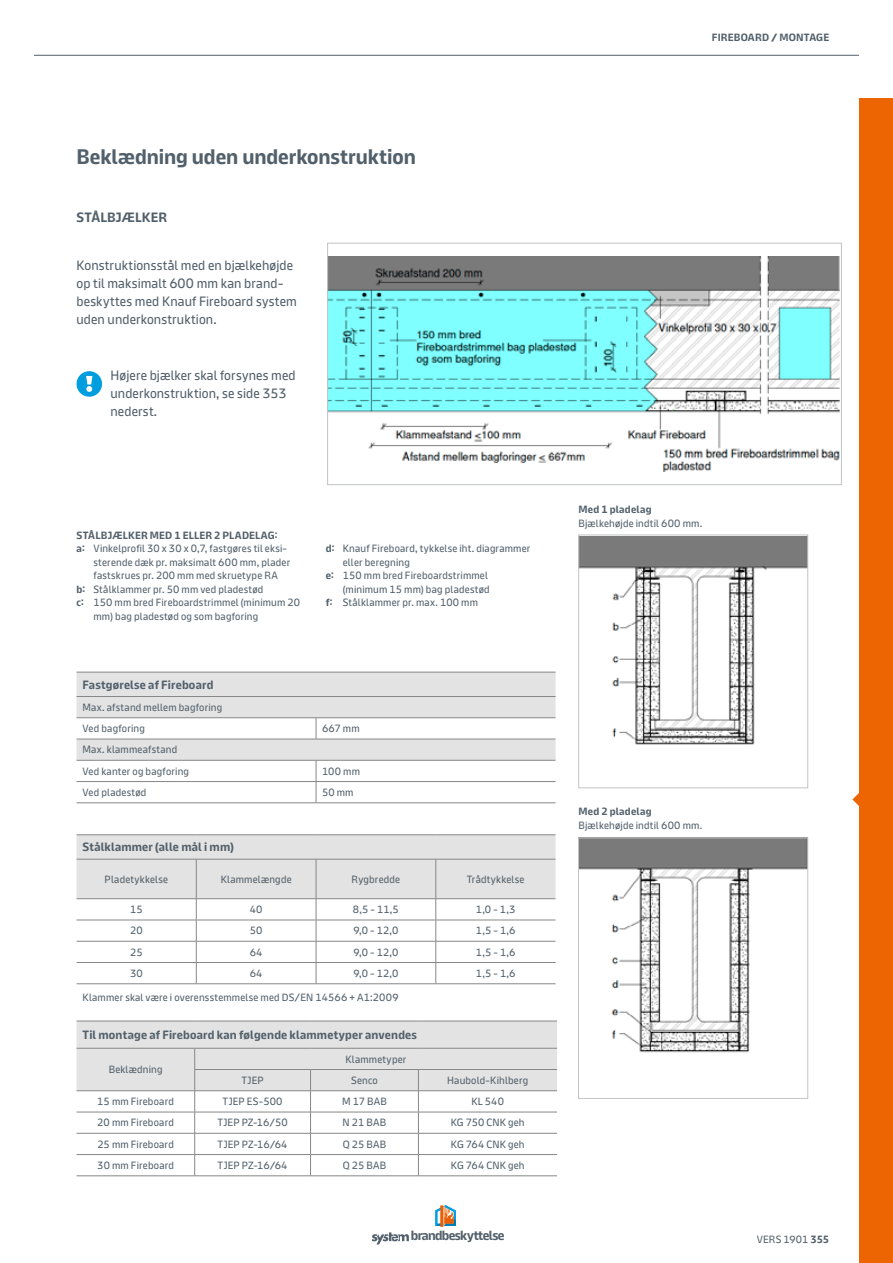
<style>
.page{position:relative;width:893px;height:1263px;background:#fff}
.page>*{position:absolute;margin:0;border:0;box-sizing:border-box;transform-origin:0 0}
.t1{font:700 21px "Knauf";letter-spacing:-.005em;color:#52606b}
.t2{font:13.5px/18px "Knauf";letter-spacing:.01em;color:#52606b}
.t3{font:700 13.5px "Knauf";letter-spacing:.01em;color:#52606b}
.t4{font:700 13.35px "Knauf";letter-spacing:-.05em;color:#52606b}
.t5{font:700 12px "Knauf";letter-spacing:.015em;color:#52606b}
.t6{font:10.5px/21.3px "Knauf";letter-spacing:.02em;color:#52606b}
.t7{font:700 10.5px "Knauf";letter-spacing:.02em;color:#52606b}
.s1{font-weight:700}
</style>
<div class="page">
<svg style="left:372px;top:1232px;width:37px;height:12px"></svg>
<svg style="left:435px;top:1205px;width:21px;height:22px"></svg>
<hr style="left:34px;top:55px;width:825px;height:1px;background:#52606b">
<div style="left:859px;top:98px;width:34px;height:1165px;background:#ec6502"></div>
<svg style="left:852px;top:793px;width:7px;height:13px"></svg>
<svg style="left:77px;top:371px;width:25px;height:26px"></svg>
<img style="left:329px;top:256px;width:511px;height:216px">
<div style="left:327px;top:243px;width:515px;height:242px;border:1px solid #c1c4c6"></div>
<svg style="left:77px;top:672px;width:479px;height:130px"></svg>
<hr style="left:77px;top:802px;width:239px;height:1px;background:#878786">
<hr style="left:316px;top:802px;width:240px;height:1px;background:#878786">
<img style="left:580px;top:537px;width:226px;height:208px">
<div style="left:578px;top:535px;width:230px;height:253px;border:1px solid #c1c4c6"></div>
<img style="left:580px;top:840px;width:226px;height:213px">
<div style="left:578px;top:838px;width:230px;height:260px;border:1px solid #c1c4c6"></div>
<svg style="left:77px;top:1021px;width:480px;height:154px"></svg>
<hr style="left:77px;top:1175px;width:118px;height:1px;background:#878786">
<hr style="left:195px;top:1175px;width:116px;height:1px;background:#878786">
<hr style="left:311px;top:1175px;width:107px;height:1px;background:#878786">
<hr style="left:418px;top:1175px;width:139px;height:1px;background:#878786">
<hr style="left:77px;top:834px;width:119px;height:1px;background:#878786">
<hr style="left:196px;top:834px;width:120px;height:1px;background:#878786">
<hr style="left:316px;top:834px;width:120px;height:1px;background:#878786">
<hr style="left:436px;top:834px;width:120px;height:1px;background:#878786">
<svg style="left:77px;top:835px;width:479px;height:148px"></svg>
<hr style="left:77px;top:983px;width:119px;height:1px;background:#878786">
<hr style="left:196px;top:983px;width:120px;height:1px;background:#878786">
<hr style="left:316px;top:983px;width:120px;height:1px;background:#878786">
<hr style="left:436px;top:983px;width:120px;height:1px;background:#878786">
<h1 class="t1" style="left:77px;top:145px;width:341px">Beklædning uden underkonstruktion</h1>
<p class="t3" style="left:77px;top:210px;width:92px">STÅLBJÆLKER</p>
<p class="t2" style="left:77px;top:256px;width:222px">Konstruktionsstål med en bjælkehøjde op til maksimalt 600 mm kan brand&shy;beskyttes med Knauf Fireboard system uden underkonstruktion.</p>
<p class="t2" style="left:111px;top:367px;width:187px">Højere bjælker skal forsynes med underkonstruktion, se side 353 nederst.</p>
<p class="t7" style="left:77px;top:529px;width:203px">STÅLBJÆLKER MED 1 ELLER 2 PLADELAG:</p>
<p class="t6" style="left:77px;top:538px;width:212px"><span class="s1">a:</span> Vinkelprofil 30 x 30 x 0,7, fastgøres til eksi-</p>
<p class="t6" style="left:94px;top:551px;width:198px">sterende dæk pr. maksimalt 600 mm, plader</p>
<p class="t6" style="left:94px;top:565px;width:186px">fastskrues pr. 200 mm med skruetype RA</p>
<p class="t6" style="left:77px;top:578px;width:188px"><span class="s1">b:</span> Stålklammer pr. 50 mm ved pladestød</p>
<p class="t6" style="left:77px;top:592px;width:225px"><span class="s1">c:</span> 150 mm bred Fireboardstrimmel (minimum 20</p>
<p class="t6" style="left:94px;top:605px;width:166px">mm) bag pladestød og som bagforing</p>
<p class="t6" style="left:326px;top:538px;width:206px"><span class="s1">d:</span> Knauf Fireboard, tykkelse iht. diagrammer</p>
<p class="t6" style="left:343px;top:551px;width:69px">eller beregning</p>
<p class="t6" style="left:326px;top:565px;width:164px"><span class="s1">e:</span> 150 mm bred Fireboardstrimmel</p>
<p class="t6" style="left:343px;top:578px;width:148px">(minimum 15 mm) bag pladestød</p>
<p class="t6" style="left:326px;top:592px;width:154px"><span class="s1">f:</span> Stålklammer pr. max. 100 mm</p>
<p class="t5" style="left:83px;top:678px;width:132px">Fastgørelse af Fireboard</p>
<p class="t6" style="left:83px;top:696px;width:141px">Max. afstand mellem bagforing<br>Ved bagforing</p>
<p class="t6" style="left:83px;top:739px;width:108px">Max. klammeafstand<br>Ved kanter og bagforing</p>
<p class="t6" style="left:322px;top:718px;width:39px">667 mm</p>
<p class="t6" style="left:322px;top:760px;width:39px">100 mm</p>
<p class="t6" style="left:83px;top:781px;width:65px">Ved pladestød</p>
<p class="t6" style="left:322px;top:781px;width:33px">50 mm</p>
<p class="t5" style="left:83px;top:840px;width:153px">Stålklammer (alle mål i mm)</p>
<p class="t6" style="left:105px;top:868px;width:65px">Pladetykkelse</p>
<p class="t6" style="left:221px;top:868px;width:72px">Klammelængde</p>
<p class="t6" style="left:352px;top:868px;width:50px">Rygbredde</p>
<p class="t6" style="left:467px;top:868px;width:59px">Trådtykkelse</p>
<p class="t6" style="left:130px;top:898px;width:14px">15</p>
<p class="t6" style="left:250px;top:898px;width:14px">40</p>
<p class="t6" style="left:353px;top:898px;width:47px">8,5 - 11,5</p>
<p class="t6" style="left:476px;top:898px;width:41px">1,0 - 1,3</p>
<p class="t6" style="left:130px;top:920px;width:14px">20</p>
<p class="t6" style="left:250px;top:920px;width:14px">50</p>
<p class="t6" style="left:353px;top:920px;width:47px">9,0 - 12,0</p>
<p class="t6" style="left:476px;top:920px;width:41px">1,5 - 1,6</p>
<p class="t6" style="left:130px;top:941px;width:14px">25</p>
<p class="t6" style="left:250px;top:941px;width:14px">64</p>
<p class="t6" style="left:353px;top:941px;width:47px">9,0 - 12,0</p>
<p class="t6" style="left:476px;top:941px;width:41px">1,5 - 1,6</p>
<p class="t6" style="left:130px;top:962px;width:14px">30</p>
<p class="t6" style="left:250px;top:962px;width:14px">64</p>
<p class="t6" style="left:353px;top:962px;width:47px">9,0 - 12,0</p>
<p class="t6" style="left:476px;top:962px;width:41px">1,5 - 1,6</p>
<p class="t6" style="left:83px;top:986px;width:318px">Klammer skal være i overensstemmelse med DS/EN 14566 + A1:2009</p>
<p class="t5" style="left:83px;top:1028px;width:336px">Til montage af Fireboard kan følgende klammetyper anvendes</p>
<p class="t6" style="left:109px;top:1059px;width:55px">Beklædning</p>
<p class="t6" style="left:345px;top:1048px;width:63px">Klammetyper</p>
<p class="t6" style="left:242px;top:1069px;width:24px">TJEP</p>
<p class="t6" style="left:351px;top:1069px;width:28px">Senco</p>
<p class="t6" style="left:447px;top:1069px;width:83px">Haubold-Kihlberg</p>
<p class="t6" style="left:97px;top:1091px;width:78px">15 mm Fireboard</p>
<p class="t6" style="left:223px;top:1091px;width:61px">TJEP ES-500</p>
<p class="t6" style="left:342px;top:1091px;width:46px">M 17 BAB</p>
<p class="t6" style="left:471px;top:1091px;width:34px">KL 540</p>
<p class="t6" style="left:97px;top:1112px;width:78px">20 mm Fireboard</p>
<p class="t6" style="left:217px;top:1112px;width:72px">TJEP PZ-16/50</p>
<p class="t6" style="left:343px;top:1112px;width:45px">N 21 BAB</p>
<p class="t6" style="left:451px;top:1112px;width:75px">KG 750 CNK geh</p>
<p class="t6" style="left:97px;top:1133px;width:78px">25 mm Fireboard</p>
<p class="t6" style="left:218px;top:1133px;width:71px">TJEP PZ-16/64</p>
<p class="t6" style="left:343px;top:1133px;width:45px">Q 25 BAB</p>
<p class="t6" style="left:451px;top:1133px;width:75px">KG 764 CNK geh</p>
<p class="t6" style="left:97px;top:1154px;width:78px">30 mm Fireboard</p>
<p class="t6" style="left:218px;top:1154px;width:71px">TJEP PZ-16/64</p>
<p class="t6" style="left:343px;top:1154px;width:45px">Q 25 BAB</p>
<p class="t6" style="left:451px;top:1154px;width:75px">KG 764 CNK geh</p>
<p class="t7" style="left:712px;top:32px;width:119px">FIREBOARD / MONTAGE</p>
<p class="t7" style="left:578px;top:504px;width:75px">Med 1 pladelag</p>
<p class="t6" style="left:578px;top:512px;width:125px">Bjælkehøjde indtil 600 mm.</p>
<p class="t7" style="left:578px;top:806px;width:75px">Med 2 pladelag</p>
<p class="t6" style="left:578px;top:814px;width:125px">Bjælkehøjde indtil 600 mm.</p>
<p class="t4" style="left:411px;top:1228px;width:95px">brandbeskyttelse</p>
<p class="t6" style="left:757px;top:1228px;width:74px">VERS 1901 <span class="s1">355</span></p>
</div>
